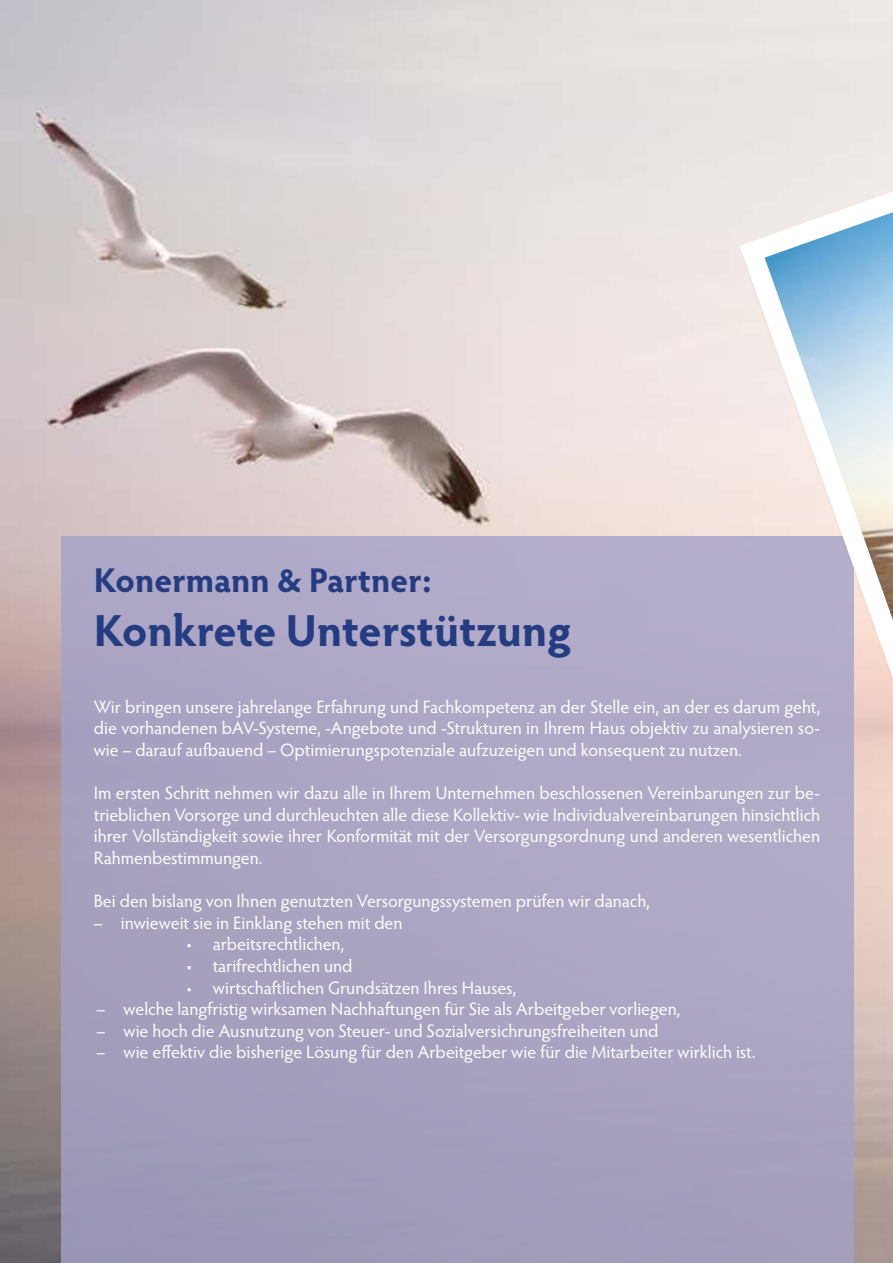
<style>
.page{position:relative;width:893px;height:1263px;background:#fff}
.page>*{position:absolute;margin:0;border:0;box-sizing:border-box;transform-origin:0 0}
.t1{font:700 45px "Hypatia Sans Pro";letter-spacing:-.01em;color:#243c82}
.t2{font:700 34.5px "Hypatia Sans Pro";color:#243c82}
.t3{font:18px/21.6px "Hypatia Sans Pro";letter-spacing:-.005em;color:#fff;text-align:justify}
</style>
<div class="page">
<img style="left:0;top:0;width:893px;height:1263px">
<div style="left:62px;top:536px;width:792px;height:727px;background:#a4a2c8"></div>
<svg style="left:727px;top:83px;width:166px;height:803px"></svg>
<h2 class="t2" style="left:94px;top:555px;width:339px">Konermann &amp; Partner:</h2>
<h1 class="t1" style="left:94px;top:598px;width:479px">Konkrete Unterstützung</h1>
<p class="t3" style="left:94px;top:695px;width:728px">Wir bringen unsere jahrelange Erfahrung und Fachkompetenz an der Stelle ein, an der es darum geht, die vorhandenen bAV-Systeme, -Angebote und -Strukturen in Ihrem Haus objektiv zu analysieren so&shy;wie – darauf aufbauend – Optimierungspotenziale aufzuzeigen und konsequent zu nutzen.</p>
<p class="t3" style="left:94px;top:782px;width:728px">Im ersten Schritt nehmen wir dazu alle in Ihrem Unternehmen beschlossenen Vereinbarungen zur be&shy;trieblichen Vorsorge und durchleuchten alle diese Kollektiv- wie Individualvereinbarungen hinsichtlich ihrer Vollständigkeit sowie ihrer Konformität mit der Versorgungsordnung und anderen wesentlichen Rahmenbestimmungen.</p>
<p class="t3" style="left:94px;top:890px;width:558px">Bei den bislang von Ihnen genutzten Versorgungssystemen prüfen wir danach,</p>
<p class="t3" style="left:94px;top:911px;width:32px">– i</p>
<p class="t3" style="left:103px;top:911px;width:302px">– nwieweit sie in Einklang stehen mit den</p>
<p class="t3" style="left:186px;top:933px;width:160px">• arbeitsrechtlichen,</p>
<p class="t3" style="left:186px;top:954px;width:168px">• tarifrechtlichen und</p>
<p class="t3" style="left:186px;top:976px;width:332px">• wirtschaftlichen Grundsätzen Ihres Hauses,</p>
<p class="t3" style="left:97px;top:998px;width:40px">– w</p>
<p class="t3" style="left:105px;top:998px;width:576px">– elche langfristig wirksamen Nachhaftungen für Sie als Arbeitgeber vorliegen,</p>
<p class="t3" style="left:97px;top:1019px;width:40px">– w</p>
<p class="t3" style="left:105px;top:1019px;width:555px">– ie hoch die Ausnutzung von Steuer- und Sozialversichrungsfreiheiten und</p>
<p class="t3" style="left:97px;top:1041px;width:40px">– w</p>
<p class="t3" style="left:105px;top:1041px;width:652px">– ie effektiv die bisherige Lösung für den Arbeitgeber wie für die Mitarbeiter wirklich ist.</p>
</div>
